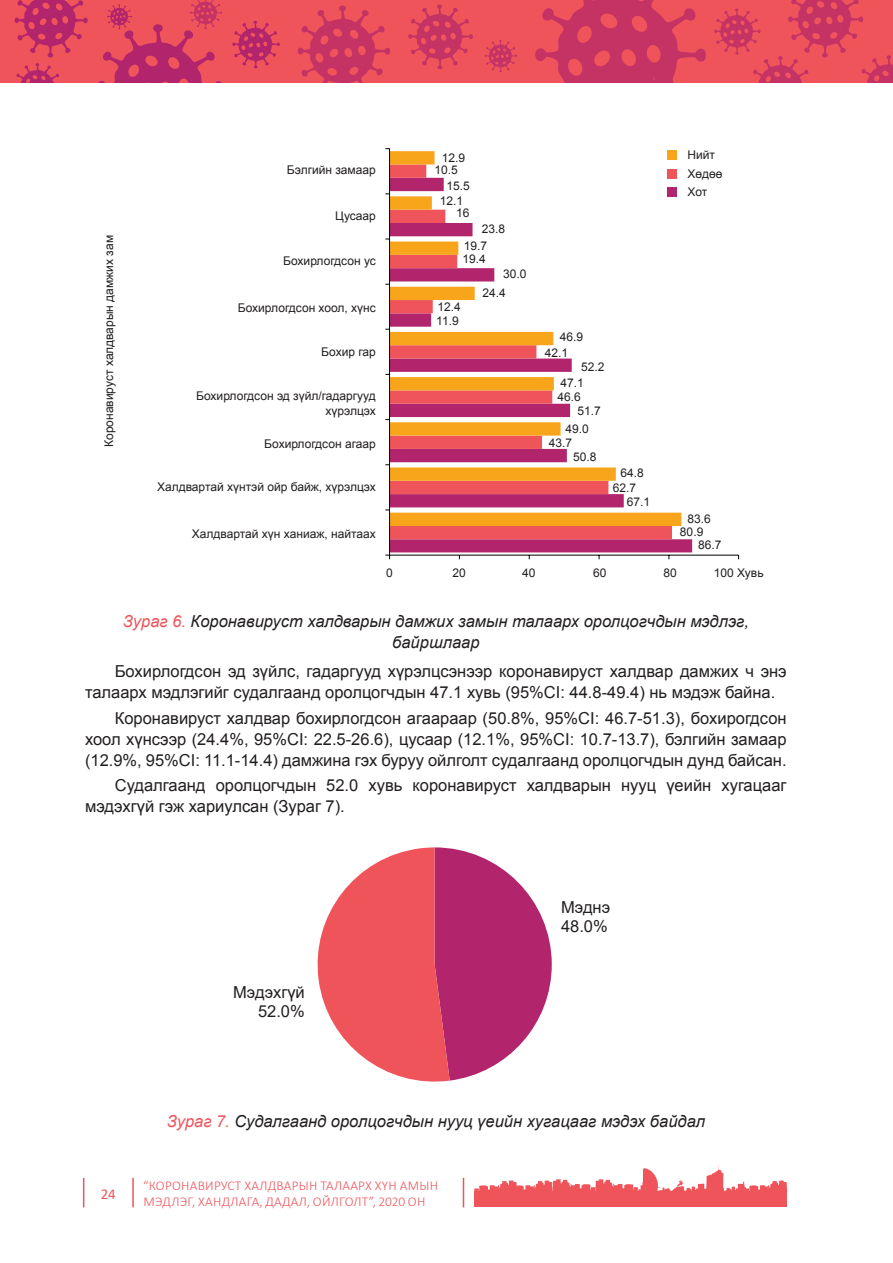
<style>
.page{position:relative;width:893px;height:1263px;background:#fff}
.page>*{position:absolute;margin:0;border:0;box-sizing:border-box;transform-origin:0 0}
.t1{font:16.5px/21px "MAK Arial";color:#231f20}
.t2{font:italic 16.5px/21px "MAK Arial";color:#231f20;text-align:center}
.t3{font:16.5px/19.8px "Arial";color:#231f20}
.t4{font:15px "Calibri";color:#f0545b}
.t5{font:300 13.5px/16.2px "Calibri";letter-spacing:.02em;color:#f0545b}
.t6{font:12px/14.4px "MAK Arial";color:#231f20;text-align:right}
.s1{color:#f0545b}
</style>
<div class="page">
<svg style="left:83px;top:1178px;width:1px;height:29px"></svg>
<hr style="left:132px;top:1178px;width:2px;height:29px;background:#f0545b">
<svg style="left:463px;top:1178px;width:1px;height:29px"></svg>
<div style="left:1px;top:0;width:892px;height:83px;background:#f0545b"></div>
<svg style="left:14px;top:0;width:74px;height:57px"></svg>
<svg style="left:232px;top:21px;width:48px;height:47px"></svg>
<svg style="left:16px;top:63px;width:43px;height:20px"></svg>
<svg style="left:297px;top:5px;width:93px;height:78px"></svg>
<svg style="left:408px;top:4px;width:65px;height:65px"></svg>
<svg style="left:535px;top:0;width:171px;height:83px"></svg>
<svg style="left:714px;top:0;width:179px;height:83px"></svg>
<svg style="left:485px;top:40px;width:32px;height:32px"></svg>
<svg style="left:98px;top:0;width:124px;height:83px"></svg>
<svg style="left:474px;top:1166px;width:313px;height:25px"></svg>
<div style="left:474px;top:1191px;width:313px;height:15px;background:#f0545b"></div>
<svg style="left:390px;top:512px;width:302px;height:40px;background:#bb3c7a"></svg>
<div style="left:390px;top:526px;width:282px;height:13px;background:#f0545b"></div>
<svg style="left:390px;top:151px;width:291px;height:375px"></svg>
<hr style="left:390px;top:555px;width:349px;height:1px;background:#000">
<hr style="left:389px;top:149px;width:1px;height:406px;background:#000">
<div style="left:667px;top:150px;width:10px;height:10px;background:#f9a51b"></div>
<div style="left:667px;top:169px;width:10px;height:9px;background:#f0545b"></div>
<div style="left:667px;top:187px;width:10px;height:10px;background:#b2246b"></div>
<svg style="left:317px;top:847px;width:235px;height:235px"></svg>
<p class="t6" style="left:102px;top:447px;width:213px;rotate:-90deg">Коронавируст халдварын дамжих зам</p>
<p class="t6" style="left:287px;top:163px;width:90px">Бэлгийн замаар</p>
<p class="t6" style="left:335px;top:209px;width:42px">Цусаар</p>
<p class="t6" style="left:283px;top:254px;width:94px">Бохирлогдсон ус</p>
<p class="t6" style="left:238px;top:300px;width:140px">Бохирлогдсон хоол, хүнс</p>
<p class="t6" style="left:321px;top:345px;width:56px">Бохир гар</p>
<p class="t6" style="left:196px;top:389px;width:181px">Бохирлогдсон эд зүйл/гадаргууд хүрэлцэх</p>
<p class="t6" style="left:264px;top:437px;width:113px">Бохирлогдсон агаар</p>
<p class="t6" style="left:157px;top:480px;width:220px">Халдвартай хүнтэй ойр байж, хүрэлцэх</p>
<p class="t6" style="left:192px;top:526px;width:185px">Халдвартай хүн ханиаж, найтаах</p>
<p class="t6" style="left:442px;top:150px;width:25px">12.9</p>
<p class="t6" style="left:440px;top:194px;width:25px">12.1</p>
<p class="t6" style="left:434px;top:163px;width:25px">10.5</p>
<p class="t6" style="left:447px;top:178px;width:25px">15.5</p>
<p class="t6" style="left:456px;top:206px;width:15px">16</p>
<p class="t6" style="left:462px;top:252px;width:25px">19.4</p>
<p class="t6" style="left:438px;top:300px;width:25px">12.4</p>
<p class="t6" style="left:482px;top:222px;width:25px">23.8</p>
<p class="t6" style="left:503px;top:267px;width:25px">30.0</p>
<p class="t6" style="left:464px;top:239px;width:25px">19.7</p>
<p class="t6" style="left:483px;top:286px;width:25px">24.4</p>
<p class="t6" style="left:436px;top:314px;width:24px">11.9</p>
<p class="t6" style="left:560px;top:330px;width:25px">46.9</p>
<p class="t6" style="left:561px;top:376px;width:25px">47.1</p>
<p class="t6" style="left:565px;top:422px;width:25px">49.0</p>
<p class="t6" style="left:545px;top:345px;width:25px">42.1</p>
<p class="t6" style="left:558px;top:390px;width:25px">46.6</p>
<p class="t6" style="left:549px;top:436px;width:25px">43.7</p>
<p class="t6" style="left:581px;top:359px;width:25px">52.2</p>
<p class="t6" style="left:577px;top:404px;width:25px">51.7</p>
<p class="t6" style="left:573px;top:450px;width:25px">50.8</p>
<p class="t6" style="left:620px;top:465px;width:25px">64.8</p>
<p class="t6" style="left:613px;top:481px;width:25px">62.7</p>
<p class="t6" style="left:627px;top:495px;width:25px">67.1</p>
<p class="t6" style="left:687px;top:145px;width:37px;line-height:19.6px;text-align:left">Нийт<br>Хөдөө</p>
<p class="t6" style="left:687px;top:184px;width:21px">Хот</p>
<p class="t6" style="left:687px;top:511px;width:25px">83.6</p>
<p class="t6" style="left:680px;top:525px;width:25px">80.9</p>
<p class="t6" style="left:698px;top:538px;width:25px">86.7</p>
<p class="t6" style="left:386px;top:566px;width:8px">0</p>
<p class="t6" style="left:453px;top:566px;width:15px">20</p>
<p class="t6" style="left:522px;top:566px;width:15px">40</p>
<p class="t6" style="left:593px;top:566px;width:15px">60</p>
<p class="t6" style="left:663px;top:566px;width:15px">80</p>
<p class="t6" style="left:714px;top:566px;width:51px">100 Хувь</p>
<p class="t2" style="left:123px;top:611px;width:628px"><span class="s1">Зураг 6.</span> Коронавируст халдварын дамжих замын талаарх оролцогчдын мэдлэг, байршлаар</p>
<p class="t1" style="left:85px;top:661px;width:703px;text-indent:30px">Бохирлогдсон эд зүйлс, гадаргууд хүрэлцсэнээр коронавируст халдвар дамжих ч энэ талаарх мэдлэгийг судалгаанд оролцогчдын 47.1 хувь (95%CI: 44.8-49.4) нь мэдэж байна.</p>
<p class="t1" style="left:85px;top:707px;width:703px;text-align:justify;text-indent:30px">Коронавируст халдвар бохирлогдсон агаараар (50.8%, 95%CI: 46.7-51.3), бохирогдсон хоол хүнсээр (24.4%, 95%CI: 22.5-26.6), цусаар (12.1%, 95%CI: 10.7-13.7), бэлгийн замаар (12.9%, 95%CI: 11.1-14.4) дамжина гэх буруу ойлголт судалгаанд оролцогчдын дунд байсан.</p>
<p class="t1" style="left:85px;top:775px;width:703px;text-indent:30px">Судалгаанд оролцогчдын 52.0 хувь коронавируст халдварын нууц үеийн хугацааг мэдэхгүй гэж хариулсан (Зураг 7).</p>
<p class="t3" style="left:233px;top:982px;width:73px;text-align:right">Мэдэхгүй<br>52.0%</p>
<p class="t3" style="left:561px;top:897px;width:51px">Мэднэ<br>48.0%</p>
<p class="t2" style="left:167px;top:1111px;width:540px"><span class="s1">Зураг 7.</span> Судалгаанд оролцогчдын нууц үеийн хугацааг мэдэх байдал</p>
<p class="t4" style="left:101px;top:1184px;width:16px">24</p>
<p class="t5" style="left:143px;top:1177px;width:296px">“КОРОНАВИРУСТ ХАЛДВАРЫН ТАЛААРХ ХҮН АМЫН<br>МЭДЛЭГ, ХАНДЛАГА, ДАДАЛ, ОЙЛГОЛТ”, 2020 ОН</p>
</div>
